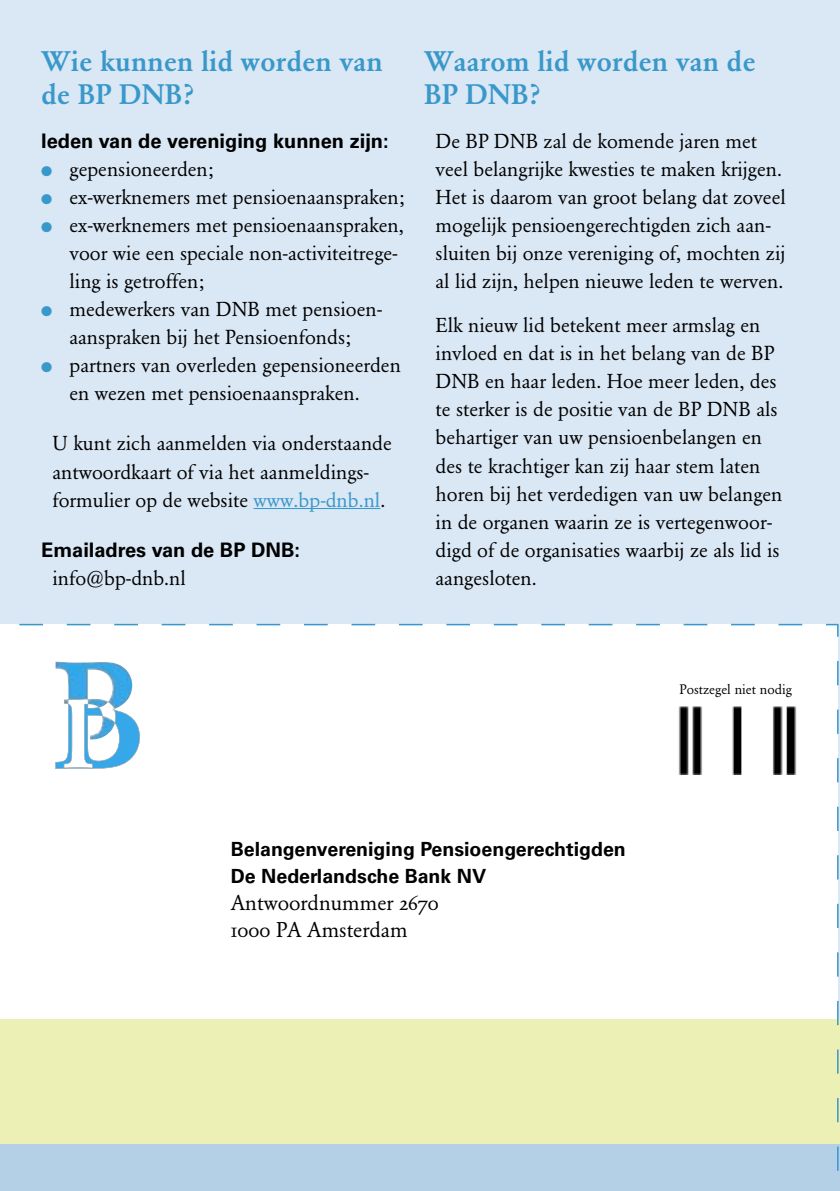
<style>
.page{position:relative;width:840px;height:1191px;background:#fff}
.page>*{position:absolute;margin:0;border:0;box-sizing:border-box;transform-origin:0 0}
.t1{font:500 28px/33.6px "DNB Garamond";color:#3998ca}
.t2{font:21px/27px "DNB Garamond";color:#000}
.t3{font:20px/28px "DNB Garamond";color:#000}
.t4{font:700 20px "Univers";color:#000}
.t5{font:700 19.6px/27px "Univers";color:#000}
.t6{font:13.6px "DNB Garamond";color:#000}
.s1{color:#3998ca}
</style>
<div class="page">
<div style="left:0;top:0;width:839px;height:1191px;background:#dae7f4"></div>
<hr style="left:253px;top:508px;width:127px;height:1px;background:#3998ca">
<svg style="left:0;top:623px;width:838px;height:568px;background:#f1f5ea"></svg>
<h1 class="t1" style="left:41px;top:44px;width:343px">Wie kunnen lid worden van de BP DNB?</h1>
<p class="t4" style="left:41px;top:130px;width:349px">leden van de vereniging kunnen zijn:</p>
<p class="t3" style="left:41px;top:156px;width:174px"><span class="s1">●</span> gepensioneerden;</p>
<p class="t3" style="left:41px;top:184px;width:365px"><span class="s1">●</span> ex-werknemers met pensioenaanspraken;</p>
<p class="t3" style="left:69px;top:212px;width:336px;text-indent:-28px"><span class="s1">●</span> ex-werknemers met pensioenaanspraken, voor wie een speciale non-activiteitrege&shy;ling is getroffen;</p>
<p class="t3" style="left:41px;top:296px;width:342px;text-align:center"><span class="s1">●</span> medewerkers van DNB met pensioen&shy;aanspraken bij het Pensioenfonds;</p>
<p class="t3" style="left:69px;top:352px;width:333px;text-indent:-28px"><span class="s1">●</span> partners van overleden gepensioneerden en wezen met pensioenaanspraken.</p>
<p class="t3" style="left:52px;top:430px;width:341px">U kunt zich aanmelden via onderstaande antwoordkaart of via het aanmeldings&shy;formulier op de website <span class="s1">www.bp-dnb.nl</span>.</p>
<p class="t4" style="left:41px;top:538px;width:260px">Emailadres van de BP DNB:</p>
<p class="t3" style="left:52px;top:564px;width:135px">info@bp-dnb.nl</p>
<h1 class="t1" style="left:424px;top:44px;width:333px">Waarom lid worden van de<br>BP DNB?</h1>
<p class="t3" style="left:435px;top:128px;width:351px">De BP DNB zal de komende jaren met veel belangrijke kwesties te maken krijgen.<br>Het is daarom van groot belang dat zoveel mogelijk pensioengerechtigden zich aan&shy;sluiten bij onze vereniging of, mochten zij al lid zijn, helpen nieuwe leden te werven.</p>
<p class="t3" style="left:435px;top:312px;width:348px">Elk nieuw lid betekent meer armslag en invloed en dat is in het belang van de BP DNB en haar leden. Hoe meer leden, des te sterker is de positie van de BP DNB als behartiger van uw pensioenbelangen en des te krachtiger kan zij haar stem laten horen bij het verdedigen van uw belangen in de organen waarin ze is vertegenwoor&shy;digd of de organisaties waarbij ze als lid is aangesloten.</p>
<p class="t6" style="left:679px;top:681px;width:114px">Postzegel niet nodig</p>
<p class="t5" style="left:231px;top:835px;width:396px">Belangenvereniging Pensioengerechtigden<br>De Nederlandsche Bank NV</p>
<p class="t2" style="left:231px;top:889px;width:209px">Antwoordnummer 2670<br>1000 PA Amsterdam</p>
</div>
